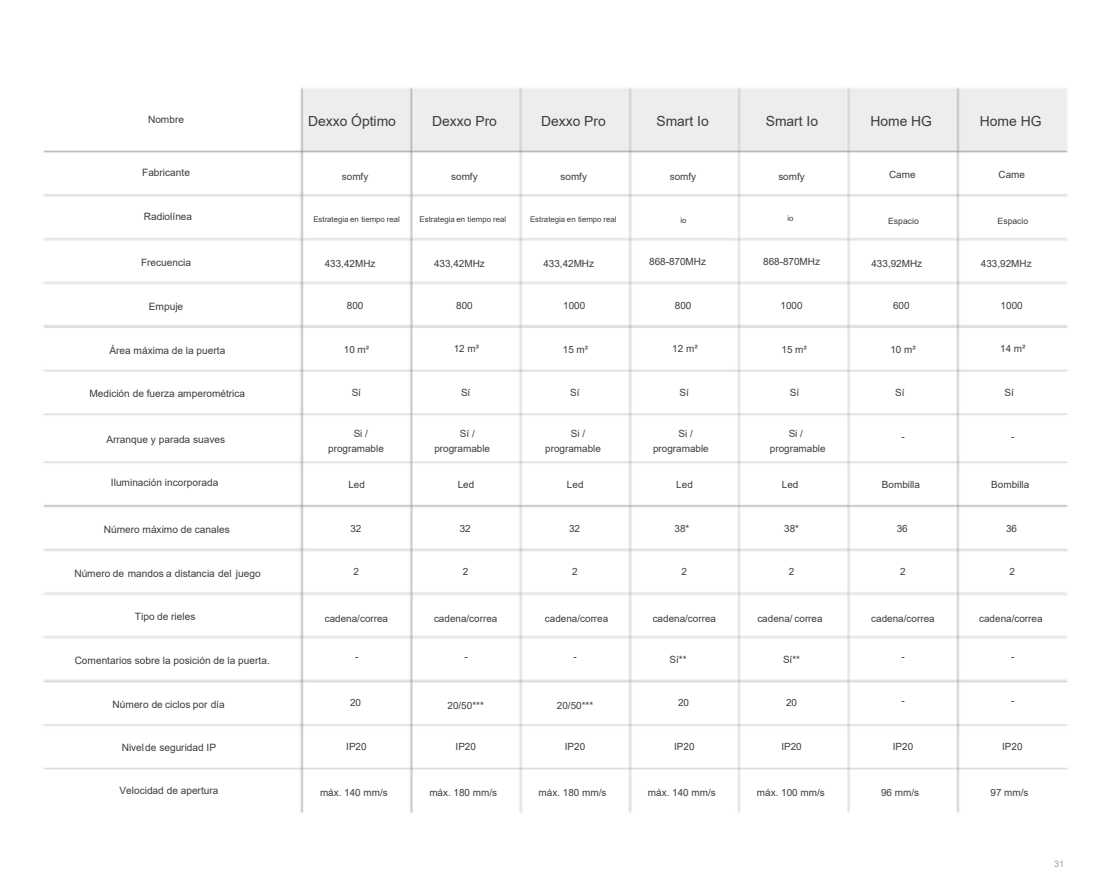
<style>
.page{position:relative;width:1106px;height:893px;background:#fff}
.page>*{position:absolute;margin:0;border:0;box-sizing:border-box;transform-origin:0 0}
.t1{font:13.95px "Arial";color:#3c3c3b}
.t2{font:10.05px "Arial";color:#3c3c3b}
.t3{font:9.9px/15.1px "Arial";color:#3c3c3b}
.t4{font:9px "Arial";color:#9d9d9c}
.t5{font:8.55px "Arial";color:#3c3c3b}
.t6{font:7.8px "Arial";color:#3c3c3b}
</style>
<div class="page">
<img style="left:43px;top:87px;width:1025px;height:726px">
<p class="t2" style="left:148px;top:112px;width:37px">Nombre</p>
<h1 class="t1" style="left:308px;top:112px;width:89px">Dexxo Óptimo</h1>
<h1 class="t1" style="left:432px;top:112px;width:66px">Dexxo Pro</h1>
<h1 class="t1" style="left:541px;top:112px;width:66px">Dexxo Pro</h1>
<h1 class="t1" style="left:656px;top:112px;width:54px">Smart Io</h1>
<h1 class="t1" style="left:765px;top:112px;width:54px">Smart Io</h1>
<h1 class="t1" style="left:870px;top:112px;width:63px">Home HG</h1>
<h1 class="t1" style="left:979px;top:112px;width:63px">Home HG</h1>
<p class="t2" style="left:142px;top:165px;width:49px">Fabricante</p>
<p class="t3" style="left:342px;top:169px;width:28px">somfy</p>
<p class="t3" style="left:451px;top:169px;width:28px">somfy</p>
<p class="t3" style="left:560px;top:169px;width:28px">somfy</p>
<p class="t3" style="left:670px;top:169px;width:28px">somfy</p>
<p class="t3" style="left:778px;top:169px;width:28px">somfy</p>
<p class="t3" style="left:889px;top:167px;width:28px">Came</p>
<p class="t3" style="left:998px;top:167px;width:28px">Came</p>
<p class="t2" style="left:144px;top:209px;width:50px">Radiolínea</p>
<p class="t6" style="left:313px;top:214px;width:88px">Estrategia en tiempo real</p>
<p class="t6" style="left:419px;top:214px;width:88px">Estrategia en tiempo real</p>
<p class="t6" style="left:530px;top:214px;width:88px">Estrategia en tiempo real</p>
<p class="t6" style="left:680px;top:215px;width:8px">io</p>
<p class="t6" style="left:787px;top:213px;width:8px">io</p>
<p class="t5" style="left:888px;top:215px;width:32px">Espacio</p>
<p class="t5" style="left:997px;top:215px;width:32px">Espacio</p>
<p class="t2" style="left:141px;top:255px;width:52px">Frecuencia</p>
<p class="t3" style="left:325px;top:256px;width:52px">433,42MHz</p>
<p class="t3" style="left:434px;top:256px;width:52px">433,42MHz</p>
<p class="t3" style="left:543px;top:256px;width:52px">433,42MHz</p>
<p class="t3" style="left:649px;top:254px;width:58px">868-870MHz</p>
<p class="t3" style="left:763px;top:254px;width:58px">868-870MHz</p>
<p class="t3" style="left:871px;top:256px;width:52px">433,92MHz</p>
<p class="t3" style="left:980px;top:256px;width:52px">433,92MHz</p>
<p class="t2" style="left:149px;top:300px;width:36px">Empuje</p>
<p class="t3" style="left:347px;top:298px;width:18px">800</p>
<p class="t3" style="left:456px;top:298px;width:18px">800</p>
<p class="t3" style="left:563px;top:298px;width:24px">1000</p>
<p class="t3" style="left:675px;top:298px;width:18px">800</p>
<p class="t3" style="left:780px;top:298px;width:24px">1000</p>
<p class="t3" style="left:893px;top:298px;width:18px">600</p>
<p class="t3" style="left:1000px;top:298px;width:24px">1000</p>
<p class="t2" style="left:109px;top:343px;width:117px">Área máxima de la puerta</p>
<p class="t3" style="left:344px;top:341px;width:27px">10 m²</p>
<p class="t3" style="left:454px;top:341px;width:27px">12 m²</p>
<p class="t3" style="left:563px;top:341px;width:27px">15 m²</p>
<p class="t3" style="left:672px;top:341px;width:27px">12 m²</p>
<p class="t3" style="left:781px;top:341px;width:27px">15 m²</p>
<p class="t3" style="left:890px;top:341px;width:27px">10 m²</p>
<p class="t3" style="left:1000px;top:341px;width:27px">14 m²</p>
<p class="t2" style="left:89px;top:387px;width:157px">Medición de fuerza amperométrica</p>
<p class="t3" style="left:352px;top:385px;width:11px">Sí</p>
<p class="t3" style="left:461px;top:385px;width:11px">Sí</p>
<p class="t3" style="left:570px;top:385px;width:11px">Sí</p>
<p class="t3" style="left:679px;top:385px;width:11px">Sí</p>
<p class="t3" style="left:790px;top:385px;width:11px">Sí</p>
<p class="t3" style="left:895px;top:385px;width:11px">Sí</p>
<p class="t3" style="left:1004px;top:385px;width:11px">Sí</p>
<p class="t2" style="left:106px;top:433px;width:120px">Arranque y parada suaves</p>
<p class="t3" style="left:328px;top:426px;width:57px;text-indent:25px">Si / programable</p>
<p class="t3" style="left:460px;top:426px;width:16px">Sí /</p>
<p class="t3" style="left:434px;top:441px;width:57px">programable</p>
<p class="t3" style="left:545px;top:426px;width:57px;text-indent:25px">Si / programable</p>
<p class="t3" style="left:653px;top:426px;width:57px;text-indent:25px">Si / programable</p>
<p class="t3" style="left:770px;top:426px;width:57px;text-align:center">Si / programable</p>
<p class="t3" style="left:901px;top:429px;width:5px">-</p>
<p class="t3" style="left:1011px;top:429px;width:5px">-</p>
<p class="t2" style="left:111px;top:476px;width:109px">Iluminación incorporada</p>
<p class="t3" style="left:348px;top:477px;width:18px">Led</p>
<p class="t3" style="left:457px;top:477px;width:18px">Led</p>
<p class="t3" style="left:567px;top:477px;width:18px">Led</p>
<p class="t3" style="left:676px;top:477px;width:18px">Led</p>
<p class="t3" style="left:782px;top:477px;width:18px">Led</p>
<p class="t3" style="left:882px;top:477px;width:40px">Bombilla</p>
<p class="t3" style="left:991px;top:477px;width:40px">Bombilla</p>
<p class="t2" style="left:104px;top:522px;width:127px">Número máximo de canales</p>
<p class="t3" style="left:350px;top:521px;width:13px">32</p>
<p class="t3" style="left:460px;top:521px;width:13px">32</p>
<p class="t3" style="left:569px;top:521px;width:13px">32</p>
<p class="t3" style="left:674px;top:521px;width:16px">38*</p>
<p class="t3" style="left:784px;top:521px;width:16px">38*</p>
<p class="t3" style="left:896px;top:521px;width:13px">36</p>
<p class="t3" style="left:1006px;top:521px;width:13px">36</p>
<p class="t2" style="left:74px;top:566px;width:188px">Número de mandos a distancia del juego</p>
<p class="t3" style="left:353px;top:564px;width:7px">2</p>
<p class="t3" style="left:463px;top:564px;width:7px">2</p>
<p class="t3" style="left:572px;top:564px;width:7px">2</p>
<p class="t3" style="left:681px;top:564px;width:7px">2</p>
<p class="t3" style="left:788px;top:564px;width:7px">2</p>
<p class="t3" style="left:900px;top:564px;width:7px">2</p>
<p class="t3" style="left:1009px;top:564px;width:7px">2</p>
<p class="t2" style="left:135px;top:610px;width:62px">Tipo de rieles</p>
<p class="t3" style="left:757px;top:611px;width:67px">cadena/ correa</p>
<p class="t3" style="left:652px;top:611px;width:65px">cadena/correa</p>
<p class="t3" style="left:434px;top:611px;width:65px">cadena/correa</p>
<p class="t3" style="left:545px;top:611px;width:65px">cadena/correa</p>
<p class="t3" style="left:325px;top:611px;width:65px">cadena/correa</p>
<p class="t3" style="left:871px;top:611px;width:65px">cadena/correa</p>
<p class="t3" style="left:979px;top:611px;width:65px">cadena/correa</p>
<p class="t2" style="left:75px;top:653px;width:197px">Comentarios sobre la posición de la puerta.</p>
<p class="t3" style="left:355px;top:649px;width:5px">-</p>
<p class="t3" style="left:464px;top:649px;width:5px">-</p>
<p class="t3" style="left:573px;top:649px;width:5px">-</p>
<p class="t3" style="left:669px;top:652px;width:19px">Sí**</p>
<p class="t3" style="left:783px;top:652px;width:19px">Sí**</p>
<p class="t3" style="left:901px;top:649px;width:5px">-</p>
<p class="t3" style="left:1011px;top:649px;width:5px">-</p>
<p class="t2" style="left:113px;top:697px;width:114px">Número de ciclos por día</p>
<p class="t3" style="left:350px;top:695px;width:13px">20</p>
<p class="t3" style="left:447px;top:698px;width:38px">20/50***</p>
<p class="t3" style="left:557px;top:698px;width:38px">20/50***</p>
<p class="t3" style="left:678px;top:695px;width:13px">20</p>
<p class="t3" style="left:786px;top:695px;width:13px">20</p>
<p class="t3" style="left:901px;top:693px;width:5px">-</p>
<p class="t3" style="left:1011px;top:693px;width:5px">-</p>
<p class="t2" style="left:122px;top:741px;width:96px">Nivel de seguridad IP</p>
<p class="t3" style="left:346px;top:739px;width:22px">IP20</p>
<p class="t3" style="left:455px;top:739px;width:22px">IP20</p>
<p class="t3" style="left:565px;top:739px;width:22px">IP20</p>
<p class="t3" style="left:674px;top:739px;width:22px">IP20</p>
<p class="t3" style="left:781px;top:739px;width:22px">IP20</p>
<p class="t3" style="left:892px;top:739px;width:22px">IP20</p>
<p class="t3" style="left:1002px;top:739px;width:22px">IP20</p>
<p class="t2" style="left:119px;top:784px;width:100px">Velocidad de apertura</p>
<p class="t3" style="left:320px;top:785px;width:69px">máx. 140 mm/s</p>
<p class="t3" style="left:429px;top:785px;width:69px">máx. 180 mm/s</p>
<p class="t3" style="left:538px;top:785px;width:69px">máx. 180 mm/s</p>
<p class="t3" style="left:648px;top:785px;width:69px">máx. 140 mm/s</p>
<p class="t3" style="left:757px;top:785px;width:69px">máx. 100 mm/s</p>
<p class="t3" style="left:881px;top:785px;width:40px">96 mm/s</p>
<p class="t3" style="left:990px;top:785px;width:40px">97 mm/s</p>
<p class="t4" style="left:1054px;top:858px;width:12px">31</p>
</div>
